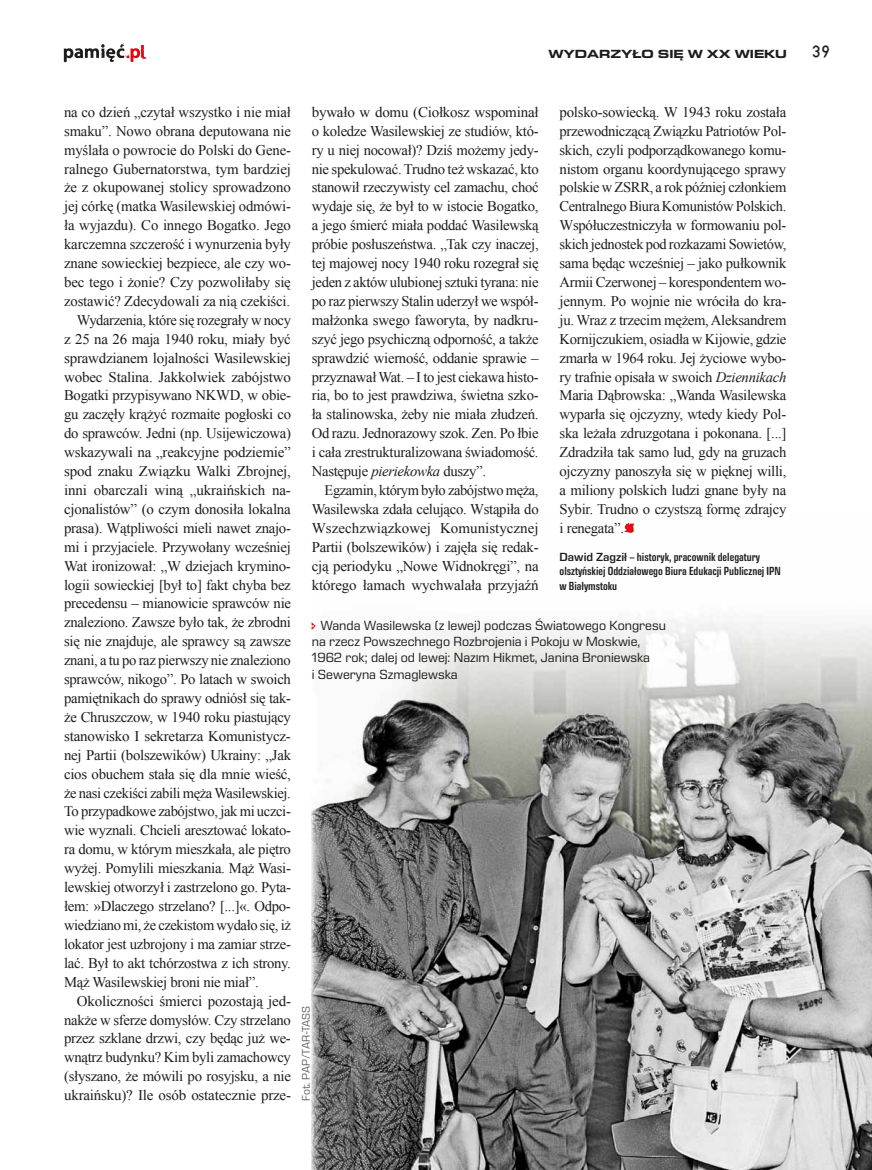
<style>
.page{position:relative;width:872px;height:1170px;background:#fff}
.page>*{position:absolute;margin:0;border:0;box-sizing:border-box;transform-origin:0 0}
.t1{font:14.7px/18.9px "Times New Roman";letter-spacing:-.02em;color:#1d1d1b;text-align:justify}
.t2{font:13.5px/16.2px "Eurostile Next LT Pro";color:#1d1d1b}
.t3{font:600 condensed 12px/14.4px "Eurostile Next LT Pro";color:#1d1d1b}
.t4{font:700 expanded 12px "Eurostile Next LT Pro";color:#1d1d1b}
.t5{font:12px "Copystruct Normal";color:#1d1d1b}
.t6{font:11.25px "Eurostile Next LT Pro";letter-spacing:-.01em;color:#646363}
.s1{font-style:italic}
.s2{font-size:14.55px}
.s3{font-stretch:normal}
</style>
<div class="page">
<img style="left:311px;top:532px;width:561px;height:637px">
<svg style="left:64px;top:43px;width:82px;height:19px"></svg>
<svg style="left:624px;top:522px;width:10px;height:10px"></svg>
<svg style="left:312px;top:622px;width:4px;height:8px"></svg>
<p class="t4" style="left:548px;top:47px;width:240px">WYDARZYŁO SIĘ W XX WIEKU</p>
<p class="t5" style="left:812px;top:44px;width:19px">39</p>
<p class="t1" style="left:64px;top:102px;width:228px">na co dzień „czytał wszystko i nie miał</p>
<p class="t1" style="left:64px;top:121px;width:228px">smaku”. Nowo obrana deputowana nie</p>
<p class="t1" style="left:64px;top:140px;width:228px">myślała o powrocie do Polski do Gene-</p>
<p class="t1" style="left:64px;top:159px;width:228px">ralnego Gubernatorstwa, tym bardziej</p>
<p class="t1" style="left:64px;top:178px;width:228px">że z okupowanej stolicy sprowadzono</p>
<p class="t1" style="left:64px;top:197px;width:228px">jej córkę (matka Wasilewskiej odmówi-</p>
<p class="t1" style="left:64px;top:216px;width:228px">ła wyjazdu). Co innego Bogatko. Jego</p>
<p class="t1" style="left:64px;top:234px;width:228px">karczemna szczerość i wynurzenia były</p>
<p class="t1" style="left:64px;top:253px;width:228px">znane sowieckiej bezpiece, ale czy wo-</p>
<p class="t1" style="left:64px;top:272px;width:228px">bec tego i żonie? Czy pozwoliłaby się</p>
<p class="t1" style="left:64px;top:291px;width:228px">zostawić? Zdecydowali za nią czekiści.</p>
<p class="t1" style="left:77px;top:310px;width:216px">Wydarzenia, które się rozegrały w nocy</p>
<p class="t1" style="left:64px;top:329px;width:228px">z 25 na 26 maja 1940 roku, miały być</p>
<p class="t1" style="left:64px;top:348px;width:228px">sprawdzianem lojalności Wasilewskiej</p>
<p class="t1" style="left:64px;top:367px;width:228px">wobec Stalina. Jakkolwiek zabójstwo</p>
<p class="t1" style="left:64px;top:386px;width:228px">Bogatki przypisywano NKWD, w obie-</p>
<p class="t1" style="left:64px;top:405px;width:228px">gu zaczęły krążyć rozmaite pogłoski co</p>
<p class="t1" style="left:64px;top:423px;width:228px">do sprawców. Jedni (np. Usijewiczowa)</p>
<p class="t1" style="left:64px;top:442px;width:228px">wskazywali na „reakcyjne podziemie”</p>
<p class="t1" style="left:64px;top:461px;width:228px">spod znaku Związku Walki Zbrojnej,</p>
<p class="t1" style="left:64px;top:480px;width:228px">inni obarczali winą „ukraińskich na-</p>
<p class="t1" style="left:64px;top:499px;width:228px">cjonalistów” (o czym donosiła lokalna</p>
<p class="t1" style="left:64px;top:518px;width:228px">prasa). Wątpliwości mieli nawet znajo-</p>
<p class="t1" style="left:64px;top:537px;width:228px">mi i przyjaciele. Przywołany wcześniej</p>
<p class="t1" style="left:64px;top:556px;width:228px">Wat ironizował: „W dziejach krymino-</p>
<p class="t1" style="left:64px;top:575px;width:228px">logii sowiec kiej [był to] fakt chyba bez</p>
<p class="t1" style="left:64px;top:594px;width:228px">precedensu – mianowicie sprawców nie</p>
<p class="t1" style="left:64px;top:612px;width:228px">znaleziono. Zawsze było tak, że zbrodni</p>
<p class="t1" style="left:64px;top:631px;width:228px">się nie znajduje, ale sprawcy są zawsze</p>
<p class="t1" style="left:64px;top:650px;width:228px">znani, a tu po raz pierwszy nie znaleziono</p>
<p class="t1" style="left:64px;top:669px;width:228px">sprawców, nikogo”. Po latach w swoich</p>
<p class="t1" style="left:64px;top:688px;width:228px">pamiętnikach do sprawy odniósł się tak-</p>
<p class="t1" style="left:64px;top:707px;width:228px">że Chruszczow, w 1940 roku piastujący</p>
<p class="t1" style="left:64px;top:726px;width:228px">stanowisko I sekretarza Komunistycz-</p>
<p class="t1" style="left:64px;top:745px;width:228px">nej Partii (bolszewików) Ukrainy: „Jak</p>
<p class="t1" style="left:64px;top:764px;width:228px">cios obuchem stała się dla mnie wieść,</p>
<p class="t1" style="left:64px;top:783px;width:228px">że nasi czekiści zabili męża Wasilewskiej.</p>
<p class="t1" style="left:64px;top:801px;width:228px">To przypadkowe zabójstwo, jak mi uczci-</p>
<p class="t1" style="left:64px;top:820px;width:228px">wie wyznali. Chcieli aresztować lokato-</p>
<p class="t1" style="left:64px;top:839px;width:228px">ra domu, w którym mieszkała, ale piętro</p>
<p class="t1" style="left:64px;top:858px;width:228px">wyżej. Pomylili mieszkania. Mąż Wasi-</p>
<p class="t1" style="left:64px;top:877px;width:228px">lewskiej otworzył i zastrzelono go. Pyta-</p>
<p class="t1" style="left:64px;top:896px;width:228px">łem: »Dlaczego strzelano? [...]«. Odpo-</p>
<p class="t1" style="left:64px;top:915px;width:228px">wiedziano mi, że czekistom wydało się, iż</p>
<p class="t1" style="left:64px;top:934px;width:228px">lokator jest uzbrojony i ma zamiar strze-</p>
<p class="t1" style="left:64px;top:953px;width:228px">lać. Był to akt tchórzostwa z ich strony.</p>
<p class="t1" style="left:64px;top:972px;width:196px">Mąż Wasilewskiej broni nie miał”.</p>
<p class="t1" style="left:77px;top:990px;width:216px">Okoliczności śmierci pozostają jed-</p>
<p class="t1" style="left:64px;top:1009px;width:228px">nakże w sferze domysłów. Czy strzelano</p>
<p class="t1" style="left:64px;top:1028px;width:228px">przez szklane drzwi, czy będąc już we-</p>
<p class="t1" style="left:64px;top:1047px;width:228px">wnątrz budynku? Kim byli zamachowcy</p>
<p class="t1" style="left:64px;top:1066px;width:228px">(słyszano, że mówili po rosyjsku, a nie</p>
<p class="t1" style="left:64px;top:1085px;width:228px">ukraińsku)? Ile osób ostatecznie prze-</p>
<p class="t1" style="left:559px;top:102px;width:228px">polsko-sowiecką. W 1943 roku została przewodniczącą Związku Patriotów Pol&shy;skich, czyli podporządkowanego komu&shy;nistom organu koordynującego sprawy polskie w ZSRR, a rok później członkiem Centralnego Biura Komunistów Polskich.<br>Współuczestniczyła w formowaniu pol&shy;skich jednostek pod rozkazami Sowietów, sama będąc wcześniej – jako pułkownik Armii Czerwonej – korespondentem wo&shy;jennym. Po wojnie nie wróciła do kra&shy;ju. Wraz z trzecim mężem, Aleksandrem Kornijczukiem, osiadła w Kijowie, gdzie zmarła w 1964 roku. Jej życiowe wybo&shy;ry trafnie opisała w swoich <span class="s1">Dziennikach </span>Maria Dąbrowska: „Wanda Wasilewska wyparła się ojczyzny, wtedy kiedy Pol&shy;ska leżała zdruzgotana i pokonana. [...] Zdradziła tak samo lud, gdy na gruzach ojczyzny panoszyła się w pięknej willi, a miliony polskich ludzi gnane były na Sybir. Trudno o czystszą formę zdrajcy i renegata”<span class="s2">.</span></p>
<p class="t3" style="left:559px;top:549px;width:223px"><span class="s3">Dawid Zagził</span> – historyk, pracownik delegatury olsztyńskiej Oddziałowego Biura Edukacji Publicznej IPN w Białymstoku</p>
<p class="t2" style="left:312px;top:617px;width:355px;text-indent:9px">Wanda Wasilewska (z lewej) podczas Światowego Kongresu na rzecz Powszechnego Rozbrojenia i Pokoju w Moskwie, 1962 rok; dalej od lewej: Nazim Hikmet, Janina Broniewska<br>i Seweryna Szmaglewska</p>
<p class="t1" style="left:312px;top:102px;width:228px">bywało w domu (Ciołkosz wspominał o koledze Wasilewskiej ze studiów, któ&shy;ry u niej nocował)? Dziś możemy jedy&shy;nie spekulować. Trudno też wskazać, kto stanowił rzeczywisty cel zamachu, choć wydaje się, że był to w istocie Bogatko, a jego śmierć miała poddać Wasilewską próbie posłuszeństwa. „Tak czy inaczej, tej majowej nocy 1940 roku rozegrał się jeden z aktów ulubionej sztuki tyrana: nie po raz pierwszy Stalin uderzył we współ&shy;małżonka swego faworyta, by nadkru&shy;szyć jego psychiczną odporność, a także sprawdzić wierność, oddanie sprawie – przyznawał Wat. – I to jest ciekawa histo&shy;ria, bo to jest prawdziwa, świetna szko&shy;ła stalinowska, żeby nie miała złudzeń.<br>Od razu. Jednorazowy szok. Zen. Po łbie i cała zrestrukturalizowana świadomość.<br>Następuje <span class="s1">pieriekowka</span> duszy”.</p>
<p class="t1" style="left:312px;top:480px;width:228px;text-indent:13px">Egzamin, którym było zabójstwo męża, Wasilewska zdała celująco. Wstąpiła do Wszechzwiązkowej Komunistycznej Partii (bolszewików) i zajęła się redak&shy;cją periodyku „Nowe Widnokręgi”, na którego łamach wychwalała przyjaźń</p>
<p class="t6" style="left:300px;top:1100px;width:97px;rotate:-90deg">Fot. PAP/TAR-TASS</p>
</div>
